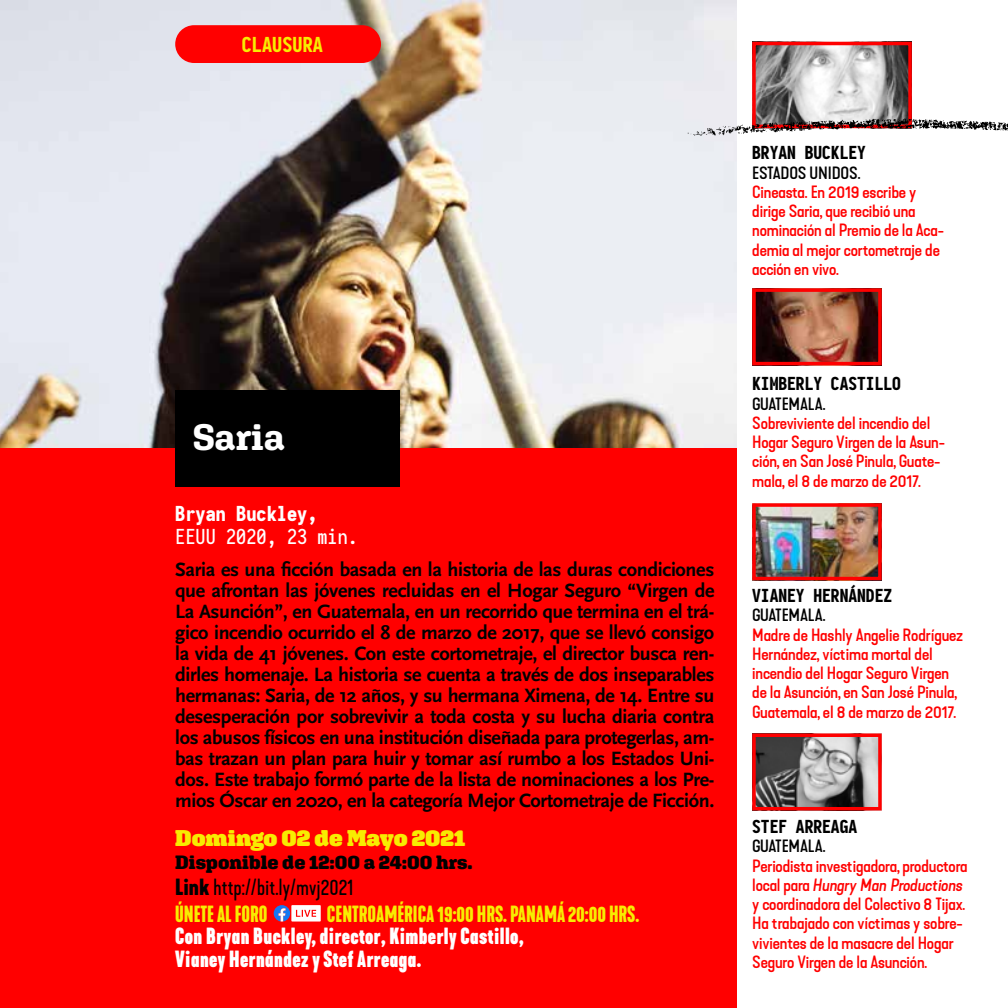
<style>
.page{position:relative;width:1008px;height:1008px;background:#fff}
.page>*{position:absolute;margin:0;border:0;box-sizing:border-box;transform-origin:0 0}
.t1{font:700 36.75px "Aglet Slab";letter-spacing:-.01em;color:#fff}
.t2{font:900 22.75px "Aglet Slab";color:#f8ec00}
.t3{font:700 condensed 21.88px/22.8px "Kapra Neue";letter-spacing:.02em;color:#fff}
.t4{font:600 condensed 21.88px "Kapra Neue";color:#f8ec00}
.t5{font:21.88px/26.2px "Kapra Neue";color:#000}
.t6{font:700 20.12px/21px "Scala Sans Pro";letter-spacing:-.015em;color:#000;text-align:justify}
.t7{font:500 20.12px "Iosevka";letter-spacing:.005em;color:#fff}
.t8{font:800 20.12px "Iosevka";letter-spacing:.005em;color:#fff}
.t9{font:800 20.12px "Iosevka";letter-spacing:.005em;color:#f8ec00}
.t10{font:900 19.25px "Aglet Slab";color:#000}
.t11{font:800 17.5px "Iosevka";color:#000}
.t12{font:500 expanded 16.62px/19.2px "Kapra Neue";letter-spacing:-.01em;color:#f00}
.t13{font:500 expanded 16.62px "Kapra Neue";letter-spacing:-.01em;color:#000}
.s1{font-weight:700}
.s2{font-weight:600;font-stretch:condensed;color:#f8ec00}
.s3{font-style:italic}
</style>
<div class="page">
<img style="left:757px;top:47px;width:150px;height:71px">
<div style="left:752px;top:42px;width:160px;height:86px;border:4px solid #f00"></div>
<div style="left:0;top:0;width:736px;height:1008px;background:#f00"></div>
<img style="left:0;top:0;width:736px;height:448px">
<div style="left:175px;top:390px;width:225px;height:96px;background:#000"></div>
<svg style="left:687px;top:118px;width:321px;height:20px"></svg>
<div style="left:175px;top:25px;width:206px;height:38px;background:#f00;border-radius:19px"></div>
<div style="left:291px;top:905px;width:30px;height:17px;background:#fff"></div>
<svg style="left:296px;top:910px;width:20px;height:7px"></svg>
<svg style="left:274px;top:905px;width:16px;height:17px"></svg>
<img style="left:757px;top:293px;width:120px;height:67px">
<div style="left:752px;top:288px;width:130px;height:77px;border:4px solid #f00"></div>
<img style="left:757px;top:508px;width:120px;height:67px">
<div style="left:752px;top:503px;width:130px;height:77px;border:4px solid #f00"></div>
<img style="left:757px;top:738px;width:120px;height:67px">
<div style="left:752px;top:733px;width:130px;height:77px;border:4px solid #f00"></div>
<p class="t9" style="left:242px;top:33px;width:83px">CLAUSURA</p>
<p class="t11" style="left:752px;top:143px;width:115px">BRYAN BUCKLEY</p>
<p class="t13" style="left:752px;top:162px;width:110px">ESTADOS UNIDOS.</p>
<p class="t12" style="left:752px;top:182px;width:193px">Cineasta. En 2019 escribe y dirige Saria, que recibió una nominación al Premio de la Aca&shy;demia al mejor cortometraje de acción en vivo.</p>
<h1 class="t1" style="left:193px;top:415px;width:94px">Saria</h1>
<p class="t8" style="left:175px;top:502px;width:144px">Bryan Buckley,</p>
<p class="t7" style="left:175px;top:525px;width:184px">EEUU 2020, 23 min.</p>
<p class="t6" style="left:175px;top:559px;width:541px">Saria es una ficción basada en la historia de las duras condiciones que afrontan las jóvenes recluidas en el Hogar Seguro “Virgen de La Asunción”, en Guatemala, en un recorrido que termina en el trá&shy;gico incendio ocurrido el 8 de marzo de 2017, que se llevó consigo la vida de 41 jóvenes. Con este cortometraje, el director busca ren&shy;dirles homenaje. La historia se cuenta a través de dos inseparables hermanas: Saria, de 12 años, y su hermana Ximena, de 14. Entre su desesperación por sobrevivir a toda costa y su lucha diaria contra los abusos físicos en una institución diseñada para protegerlas, am&shy;bas trazan un plan para huir y tomar así rumbo a los Estados Uni&shy;dos. Este trabajo formó parte de la lista de nominaciones a los Pre&shy;mios Óscar en 2020, en la categoría Mejor Cortometraje de Ficción.</p>
<p class="t2" style="left:175px;top:825px;width:292px">Domingo 02 de Mayo 2021</p>
<p class="t10" style="left:175px;top:851px;width:299px">Disponible de 12:00 a 24:00 hrs.</p>
<p class="t5" style="left:175px;top:875px;width:180px"><span class="s1">Link</span> http://bit.ly/mvj2021<br><span class="s2">ÚNETE AL FORO</span></p>
<p class="t4" style="left:327px;top:900px;width:314px">CENTROAMÉRICA 19:00 HRS. PANAMÁ 20:00 HRS.</p>
<p class="t3" style="left:175px;top:925px;width:350px">Con Bryan Buckley, director, Kimberly Castillo,<br>Vianey Hernández y Stef Arreaga.</p>
<p class="t11" style="left:752px;top:374px;width:150px">KIMBERLY CASTILLO</p>
<p class="t13" style="left:752px;top:393px;width:75px">GUATEMALA.</p>
<p class="t12" style="left:752px;top:413px;width:194px">Sobreviviente del incendio del<br>Hogar Seguro Virgen de la Asun&shy;ción, en San José Pinula, Guate&shy;mala, el 8 de marzo de 2017.</p>
<p class="t11" style="left:752px;top:586px;width:141px">VIANEY HERNÁNDEZ</p>
<p class="t13" style="left:752px;top:605px;width:75px">GUATEMALA.</p>
<p class="t12" style="left:752px;top:625px;width:212px">Madre de Hashly Angelie Rodríguez<br>Hernández, víctima mortal del incendio del Hogar Seguro Virgen de la Asunción, en San José Pinula,<br>Guatemala, el 8 de marzo de 2017.</p>
<p class="t11" style="left:752px;top:817px;width:106px">STEF ARREAGA</p>
<p class="t13" style="left:752px;top:836px;width:75px">GUATEMALA.</p>
<p class="t12" style="left:752px;top:856px;width:217px">Periodista investigadora, productora local para <span class="s3">Hungry Man Productions </span>y coordinadora del Colectivo 8 Tijax.<br>Ha trabajado con víctimas y sobre&shy;vivientes de la masacre del Hogar Seguro Virgen de la Asunción.</p>
</div>
